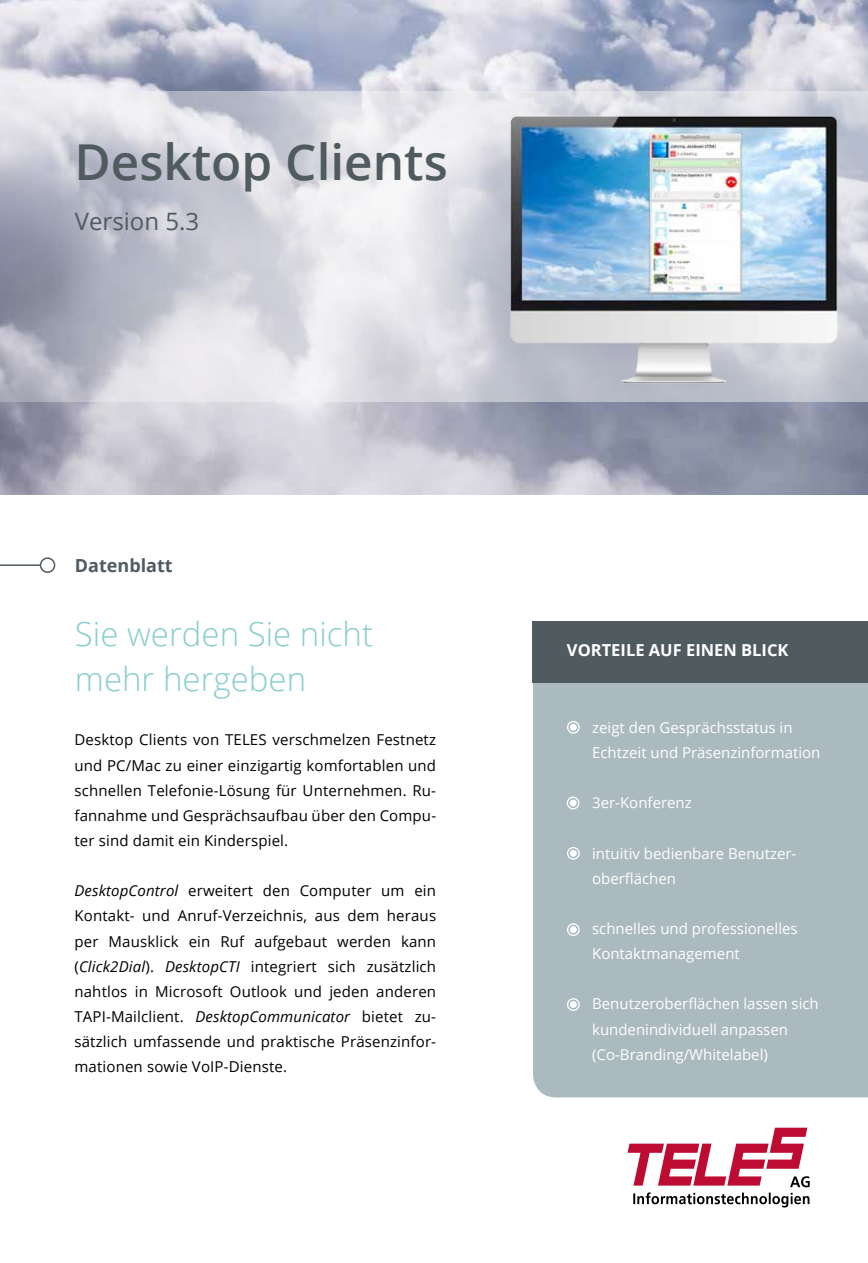
<style>
.page{position:relative;width:868px;height:1263px;background:#fff}
.page>*{position:absolute;margin:0;border:0;box-sizing:border-box;transform-origin:0 0}
.t1{font:600 49.5px "Open Sans";color:#505b60}
.t2{font:300 33px/45px "Open Sans";color:#89cdcf}
.t3{font:24px "Open Sans";color:#505b60}
.t4{font:700 18px "Open Sans";color:#505b60}
.t5{font:700 16.5px "Open Sans";color:#fff}
.t6{font:15px/25.2px "Open Sans";letter-spacing:.01em;color:#000;text-align:justify}
.t7{font:15px/25.2px "Open Sans";color:#fff}
.s1{font-style:italic}
</style>
<div class="page">
<img style="left:0;top:0;width:867px;height:494px">
<hr style="left:0;top:564px;width:48px;height:2px;background:#505b60">
<div style="left:41px;top:558px;width:14px;height:14px;background:#fff;border-radius:50%"></div>
<div style="left:40px;top:557px;width:15px;height:16px;border:2px solid #505b60;border-radius:50%"></div>
<svg style="left:627px;top:1128px;width:182px;height:79px"></svg>
<div style="left:533px;top:682px;width:334px;height:415px;background:#abbabe"></div>
<div style="left:570px;top:724px;width:6px;height:7px;background:#fff;border-radius:50%"></div>
<div style="left:567px;top:721px;width:12px;height:13px;border:1px solid #fff;border-radius:50%"></div>
<div style="left:569px;top:799px;width:7px;height:7px;background:#fff;border-radius:50%"></div>
<div style="left:566px;top:797px;width:13px;height:12px;border:1px solid #fff;border-radius:50%"></div>
<div style="left:570px;top:850px;width:6px;height:7px;background:#fff;border-radius:50%"></div>
<div style="left:567px;top:847px;width:12px;height:13px;border:1px solid #fff;border-radius:50%"></div>
<div style="left:570px;top:926px;width:6px;height:7px;background:#fff;border-radius:50%"></div>
<div style="left:567px;top:923px;width:12px;height:13px;border:1px solid #fff;border-radius:50%"></div>
<div style="left:570px;top:1001px;width:6px;height:7px;background:#fff;border-radius:50%"></div>
<div style="left:567px;top:998px;width:12px;height:13px;border:1px solid #fff;border-radius:50%"></div>
<div style="left:533px;top:621px;width:334px;height:61px;background:#505b60"></div>
<img style="left:0;top:92px;width:867px;height:310px">
<img style="left:497px;top:108px;width:345px;height:283px">
<h1 class="t1" style="left:74px;top:129px;width:375px">Desktop Clients</h1>
<h3 class="t3" style="left:75px;top:205px;width:126px">Version 5.3</h3>
<p class="t4" style="left:75px;top:553px;width:99px">Datenblatt</p>
<h2 class="t2" style="left:75px;top:611px;width:300px">Sie werden Sie nicht mehr hergeben</h2>
<p class="t6" style="left:74px;top:727px;width:363px">Desktop Clients von TELES verschmelzen Festnetz und PC/Mac zu einer einzigartig komfortablen und schnellen Telefonie-Lösung für Unternehmen. Ru&shy;fannahme und Gesprächsaufbau über den Compu&shy;ter sind damit ein Kinderspiel.</p>
<p class="t6" style="left:74px;top:878px;width:363px"><span class="s1">DesktopControl</span> erweitert den Computer um ein Kontakt- und Anruf-Verzeichnis, aus dem heraus per Mausklick ein Ruf aufgebaut werden kann (<span class="s1">Click2Dial</span>). <span class="s1">DesktopCTI</span> integriert sich zusätzlich nahtlos in Microsoft Outlook und jeden anderen TAPI-Mailclient. <span class="s1">DesktopCommunicator</span> bietet zu&shy;sätzlich umfassende und praktische Präsenzinfor&shy;mationen sowie VoIP-Dienste.</p>
<p class="t5" style="left:567px;top:638px;width:223px">VORTEILE AUF EINEN BLICK</p>
<p class="t7" style="left:592px;top:714px;width:230px">zeigt den Gesprächsstatus in<br>Echtzeit und Präsenzinformation</p>
<p class="t7" style="left:592px;top:790px;width:101px">3er-Konferenz</p>
<p class="t7" style="left:592px;top:840px;width:206px">intuitiv bedienbare Benutzer&shy;oberflächen</p>
<p class="t7" style="left:592px;top:915px;width:207px">schnelles und professionelles<br>Kontaktmanagement</p>
<p class="t7" style="left:592px;top:991px;width:228px">Benutzeroberflächen lassen sich kundenindividuell anpassen (Co-Branding/Whitelabel)</p>
</div>
